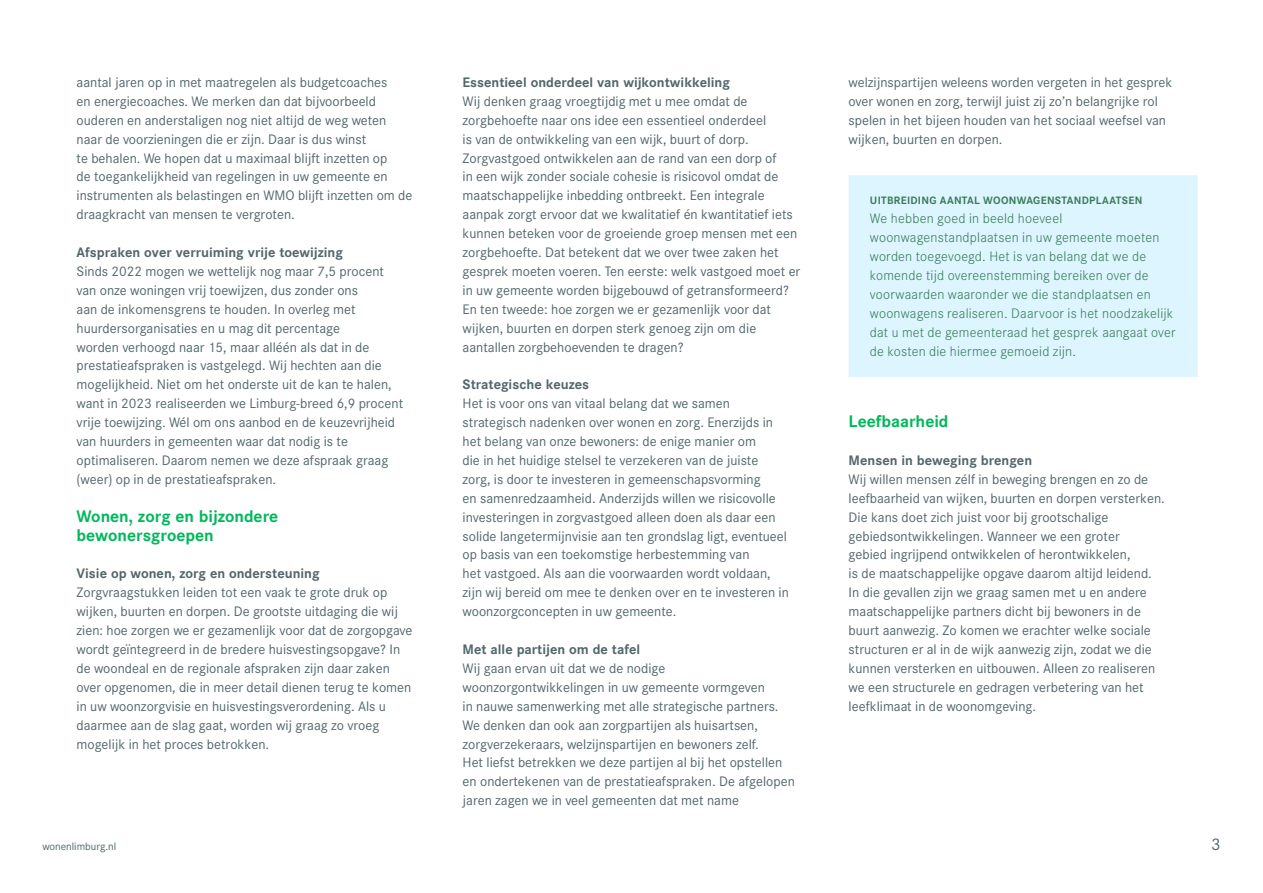
<style>
.page{position:relative;width:1263px;height:893px;background:#fff}
.page>*{position:absolute;margin:0;border:0;box-sizing:border-box;transform-origin:0 0}
.t1{font:700 16.5px/18.9px "Corporate S";color:#00b85b}
.t2{font:16.5px "Corporate S";color:#52666c}
.t3{font:13.5px/18.9px "Corporate S";color:#52666c}
.t4{font:300 13.5px/18.9px "Corporate S";letter-spacing:.015em;color:#387b56}
.t5{font:700 13.5px "Corporate S";color:#52666c}
.t6{font:700 10.5px "Corporate S";letter-spacing:.03em;color:#387b56}
.t7{font:10.5px "Corporate S";color:#52666c}
</style>
<div class="page">
<div style="left:849px;top:175px;width:349px;height:202px;background:#ddf5ff"></div>
<p class="t3" style="left:77px;top:73px;width:337px">aantal jaren op in met maatregelen als budgetcoaches<br>en energiecoaches. We merken dan dat bijvoorbeeld ouderen en anderstaligen nog niet altijd de weg weten naar de voorzieningen die er zijn. Daar is dus winst<br>te behalen. We hopen dat u maximaal blijft inzetten op<br>de toegankelijkheid van regelingen in uw gemeente en instrumenten als belastingen en WMO blijft inzetten om de draagkracht van mensen te vergroten.</p>
<p class="t5" style="left:77px;top:244px;width:268px">Afspraken over verruiming vrije toewijzing</p>
<p class="t3" style="left:77px;top:262px;width:328px">Sinds 2022 mogen we wettelijk nog maar 7,5 procent van onze woningen vrij toewijzen, dus zonder ons<br>aan de inkomensgrens te houden. In overleg met huurdersorganisaties en u mag dit percentage<br>worden verhoogd naar 15, maar alléén als dat in de prestatieafspraken is vastgelegd. Wij hechten aan die mogelijkheid. Niet om het onderste uit de kan te halen, want in 2023 realiseerden we Limburg-breed 6,9 procent vrije toewijzing. Wél om ons aanbod en de keuzevrijheid van huurders in gemeenten waar dat nodig is te optimaliseren. Daarom nemen we deze afspraak graag (weer) op in de prestatieafspraken.</p>
<p class="t1" style="left:77px;top:507px;width:203px">Wonen, zorg en bijzondere bewonersgroepen</p>
<p class="t5" style="left:77px;top:565px;width:245px">Visie op wonen, zorg en ondersteuning</p>
<p class="t3" style="left:77px;top:583px;width:337px">Zorgvraagstukken leiden tot een vaak te grote druk op wijken, buurten en dorpen. De grootste uitdaging die wij zien: hoe zorgen we er gezamenlijk voor dat de zorgopgave wordt geïntegreerd in de bredere huisvestingsopgave? In de woondeal en de regionale afspraken zijn daar zaken over opgenomen, die in meer detail dienen terug te komen in uw woonzorgvisie en huisvestingsverordening. Als u daarmee aan de slag gaat, worden wij graag zo vroeg mogelijk in het proces betrokken.</p>
<p class="t5" style="left:463px;top:74px;width:269px">Essentieel onderdeel van wijkontwikkeling</p>
<p class="t3" style="left:463px;top:92px;width:339px">Wij denken graag vroegtijdig met u mee omdat de zorgbehoefte naar ons idee een essentieel onderdeel<br>is van de ontwikkeling van een wijk, buurt of dorp.<br>Zorgvastgoed ontwikkelen aan de rand van een dorp of<br>in een wijk zonder sociale cohesie is risicovol omdat de maatschappelijke inbedding ontbreekt. Een integrale aanpak zorgt ervoor dat we kwalitatief én kwantitatief iets kunnen beteken voor de groeiende groep mensen met een zorgbehoefte. Dat betekent dat we over twee zaken het gesprek moeten voeren. Ten eerste: welk vastgoed moet er in uw gemeente worden bijgebouwd of getransformeerd?<br>En ten tweede: hoe zorgen we er gezamenlijk voor dat wijken, buurten en dorpen sterk genoeg zijn om die aantallen zorgbehoevenden te dragen?</p>
<p class="t5" style="left:463px;top:376px;width:128px">Strategische keuzes</p>
<p class="t3" style="left:463px;top:394px;width:328px">Het is voor ons van vitaal belang dat we samen strategisch nadenken over wonen en zorg. Enerzijds in het belang van onze bewoners: de enige manier om<br>die in het huidige stelsel te verzekeren van de juiste zorg, is door te investeren in gemeenschapsvorming<br>en samenredzaamheid. Anderzijds willen we risicovolle investeringen in zorgvastgoed alleen doen als daar een solide langetermijnvisie aan ten grondslag ligt, eventueel op basis van een toekomstige herbestemming van<br>het vastgoed. Als aan die voorwaarden wordt voldaan, zijn wij bereid om mee te denken over en te investeren in woonzorgconcepten in uw gemeente.</p>
<p class="t5" style="left:463px;top:641px;width:179px">Met alle partijen om de tafel</p>
<p class="t3" style="left:463px;top:659px;width:334px">Wij gaan ervan uit dat we de nodige woonzorgontwikkelingen in uw gemeente vormgeven<br>in nauwe samenwerking met alle strategische partners.<br>We denken dan ook aan zorgpartijen als huisartsen, zorgverzekeraars, welzijnspartijen en bewoners zelf.<br>Het liefst betrekken we deze partijen al bij het opstellen en ondertekenen van de prestatieafspraken. De afgelopen jaren zagen we in veel gemeenten dat met name</p>
<p class="t3" style="left:849px;top:73px;width:325px">welzijnspartijen weleens worden vergeten in het gesprek over wonen en zorg, terwijl juist zij zo’n belangrijke rol spelen in het bijeen houden van het sociaal weefsel van wijken, buurten en dorpen.</p>
<p class="t6" style="left:870px;top:194px;width:274px">UITBREIDING AANTAL WOONWAGENSTANDPLAATSEN</p>
<p class="t4" style="left:870px;top:209px;width:307px">We hebben goed in beeld hoeveel woonwagenstandplaatsen in uw gemeente moeten worden toegevoegd. Het is van belang dat we de komende tijd overeenstemming bereiken over de voorwaarden waaronder we die standplaatsen en woonwagens realiseren. Daarvoor is het noodzakelijk dat u met de gemeenteraad het gesprek aangaat over de kosten die hiermee gemoeid zijn.</p>
<p class="t1" style="left:849px;top:412px;width:101px">Leefbaarheid</p>
<p class="t5" style="left:849px;top:452px;width:185px">Mensen in beweging brengen</p>
<p class="t3" style="left:849px;top:470px;width:318px">Wij willen mensen zélf in beweging brengen en zo de leefbaarheid van wijken, buurten en dorpen versterken.<br>Die kans doet zich juist voor bij grootschalige gebiedsontwikkelingen. Wanneer we een groter<br>gebied ingrijpend ontwikkelen of herontwikkelen,<br>is de maatschappelijke opgave daarom altijd leidend.<br>In die gevallen zijn we graag samen met u en andere maatschappelijke partners dicht bij bewoners in de buurt aanwezig. Zo komen we erachter welke sociale structuren er al in de wijk aanwezig zijn, zodat we die kunnen versterken en uitbouwen. Alleen zo realiseren we een structurele en gedragen verbetering van het leefklimaat in de woonomgeving.</p>
<p class="t7" style="left:43px;top:841px;width:75px">wonenlimburg.nl</p>
<p class="t2" style="left:1211px;top:835px;width:11px">3</p>
</div>
